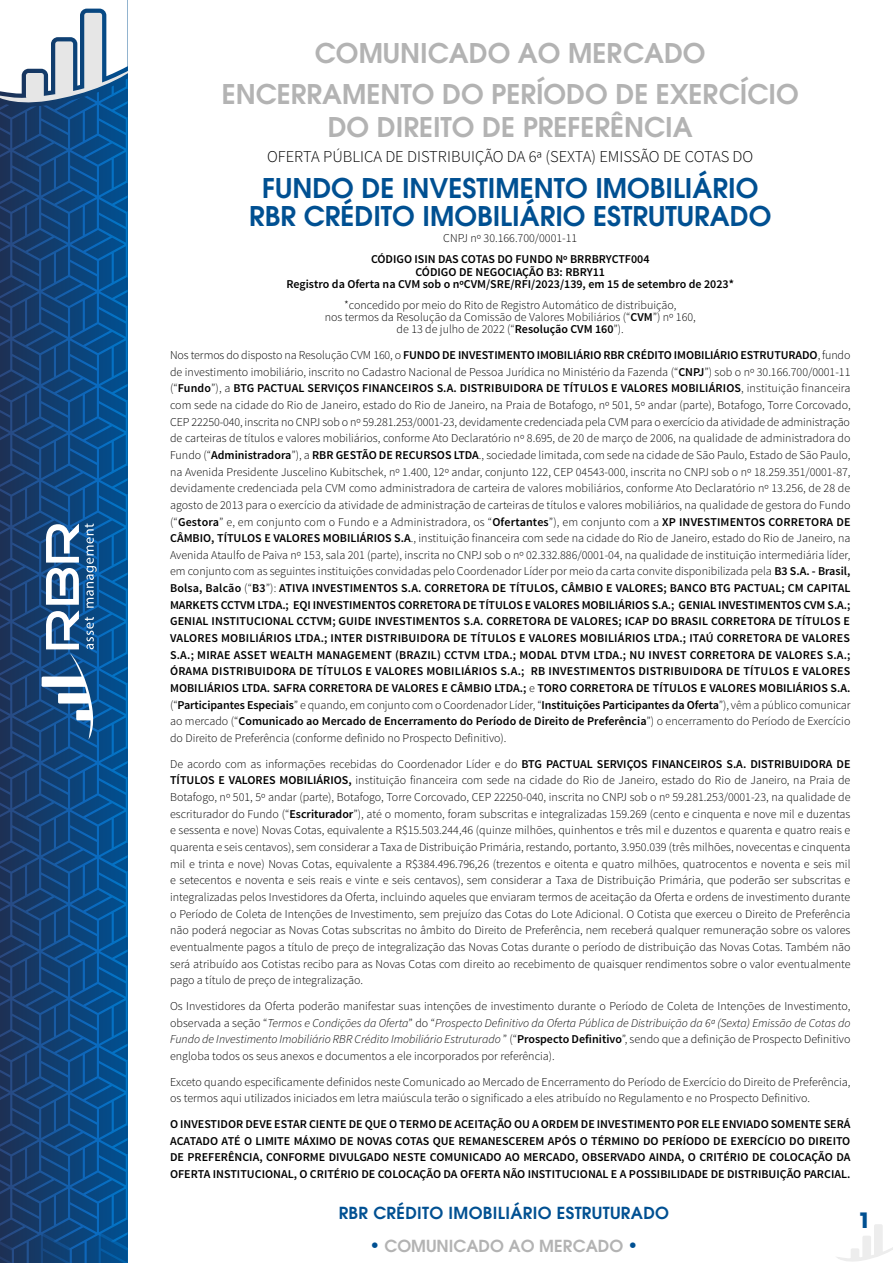
<style>
.page{position:relative;width:893px;height:1263px;background:#fff}
.page>*{position:absolute;margin:0;border:0;box-sizing:border-box;transform-origin:0 0}
.TIPO_DE_ANUNCIO{font:600 27px/32.5px "ITC Avant Garde Pro";color:#b3b3b3;text-align:center}
.NOME_DO_FUNDO{font:600 27px/27.2px "ITC Avant Garde Pro";color:#005092;text-align:center}
.t1{font:700 21px "ITC Avant Garde Pro";color:#005092}
.TIPO_DE_OFERTA{font:300 16.5px "Source Sans Pro";color:#000}
.t2{font:600 16.5px "ITC Avant Garde Pro";letter-spacing:.02em;color:#005092}
.t3{font:600 16.5px "ITC Avant Garde Pro";color:#b3b3b3}
.CODIGO_ISIN{font:300 12px/16.6px "Source Sans Pro";color:#000;text-align:justify}
.CODIGO_ISIN-2{font:600 12px/16.6px "Source Sans Pro";color:#000;text-align:center}
.CNPJ{font:300 12px "Source Sans Pro";color:#000}
.s1{font-weight:600}
.s2{font-style:italic}
.s3{font-size:18px;color:#005092}
</style>
<div class="page">
<svg style="left:837px;top:1224px;width:56px;height:38px"></svg>
<svg style="left:21px;top:0;width:107px;height:78px"></svg>
<svg style="left:0;top:78px;width:128px;height:1185px"></svg>
<svg style="left:42px;top:523px;width:55px;height:216px"></svg>
<p class="TIPO_DE_ANUNCIO" style="left:315px;top:36px;width:392px">COMUNICADO AO MERCADO</p>
<p class="TIPO_DE_ANUNCIO" style="left:222px;top:77px;width:578px">ENCERRAMENTO DO PERÍODO DE EXERCÍCIO<br>DO DIREITO DE PREFERÊNCIA</p>
<p class="TIPO_DE_OFERTA" style="left:267px;top:147px;width:488px">OFERTA PÚBLICA DE DISTRIBUIÇÃO DA 6ª (SEXTA) EMISSÃO DE COTAS DO</p>
<p class="NOME_DO_FUNDO" style="left:249px;top:175px;width:524px">FUNDO DE INVESTIMENTO IMOBILIÁRIO<br>RBR CRÉDITO IMOBILIÁRIO ESTRUTURADO</p>
<p class="CNPJ" style="left:443px;top:231px;width:135px">CNPJ nº 30.166.700/0001-11</p>
<p class="CODIGO_ISIN-2" style="left:287px;top:254px;width:449px;line-height:12.1px">CÓDIGO ISIN DAS COTAS DO FUNDO Nº BRRBRYCTF004<br>CÓDIGO DE NEGOCIAÇÃO B3: RBRY11<br>Registro da Oferta na CVM sob o nºCVM/SRE/RFI/2023/139, em 15 de setembro de 2023*</p>
<p class="CODIGO_ISIN" style="left:325px;top:299px;width:373px;line-height:12.1px;text-align:center">*concedido por meio do Rito de Registro Automático de distribuição,<br>nos termos da Resolução da Comissão de Valores Mobiliários (“<span class="s1">CVM</span>”) nº 160, de 13 de julho de 2022 (“<span class="s1">Resolução CVM 160</span>”).</p>
<p class="CODIGO_ISIN" style="left:170px;top:347px;width:682px">Nos termos do disposto na Resolução CVM 160, o <span class="s1">FUNDO DE INVESTIMENTO IMOBILIÁRIO RBR CRÉDITO IMOBILIÁRIO ESTRUTURADO</span>, fundo de investimento imobiliário, inscrito no Cadastro Nacional de Pessoa Jurídica no Ministério da Fazenda (“<span class="s1">CNPJ</span>”) sob o nº 30.166.700/0001-11 (“<span class="s1">Fundo</span>”), a <span class="s1">BTG PACTUAL SERVIÇOS FINANCEIROS S.A. DISTRIBUIDORA DE TÍTULOS E VALORES MOBILIÁRIOS</span>, instituição financeira com sede na cidade do Rio de Janeiro, estado do Rio de Janeiro, na Praia de Botafogo, nº 501, 5º andar (parte), Botafogo, Torre Corcovado, CEP 22250-040, inscrita no CNPJ sob o nº 59.281.253/0001-23, devidamente credenciada pela CVM para o exercício da atividade de administração de carteiras de títulos e valores mobiliários, conforme Ato Declaratório nº 8.695, de 20 de março de 2006, na qualidade de administradora do Fundo (“<span class="s1">Administradora</span>”), a <span class="s1">RBR GESTÃO DE RECURSOS LTDA</span>., sociedade limitada, com sede na cidade de São Paulo, Estado de São Paulo, na Avenida Presidente Juscelino Kubitschek, nº 1.400, 12º andar, conjunto 122, CEP 04543-000, inscrita no CNPJ sob o nº 18.259.351/0001-87, devidamente credenciada pela CVM como administradora de carteira de valores mobiliários, conforme Ato Declaratório nº 13.256, de 28 de agosto de 2013 para o exercício da atividade de administração de carteiras de títulos e valores mobiliários, na qualidade de gestora do Fundo (“<span class="s1">Gestora</span>” e, em conjunto com o Fundo e a Administradora, os “<span class="s1">Ofertantes</span>”), em conjunto com a <span class="s1">XP INVESTIMENTOS CORRETORA DE CÂMBIO, TÍTULOS E VALORES MOBILIÁRIOS S.A</span>., instituição financeira com sede na cidade do Rio de Janeiro, estado do Rio de Janeiro, na Avenida Ataulfo de Paiva nº 153, sala 201 (parte), inscrita no CNPJ sob o nº 02.332.886/0001-04, na qualidade de instituição intermediária líder, em conjunto com as seguintes instituições convidadas pelo Coordenador Líder por meio da carta convite disponibilizada pela <span class="s1">B3 S.A. - Brasil, Bolsa, Balcão</span> (“<span class="s1">B3</span>”): <span class="s1">ATIVA INVESTIMENTOS S.A. CORRETORA DE TÍTULOS, CÂMBIO E VALORES; BANCO BTG PACTUAL; CM CAPITAL MARKETS CCTVM LTDA.; EQI INVESTIMENTOS CORRETORA DE TÍTULOS E VALORES MOBILIÁRIOS S.A.; GENIAL INVESTIMENTOS CVM S.A.; GENIAL INSTITUCIONAL CCTVM; GUIDE INVESTIMENTOS S.A. CORRETORA DE VALORES; ICAP DO BRASIL CORRETORA DE TÍTULOS E VALORES MOBILIÁRIOS LTDA.; INTER DISTRIBUIDORA DE TÍTULOS E VALORES MOBILIÁRIOS LTDA.; ITAÚ CORRETORA DE VALORES S.A.; MIRAE ASSET WEALTH MANAGEMENT (BRAZIL) CCTVM LTDA.; MODAL DTVM LTDA.; NU INVEST CORRETORA DE VALORES S.A.; ÓRAMA DISTRIBUIDORA DE TÍTULOS E VALORES MOBILIÁRIOS S.A.; RB INVESTIMENTOS DISTRIBUIDORA DE TÍTULOS E VALORES MOBILIÁRIOS LTDA. SAFRA CORRETORA DE VALORES E CÂMBIO LTDA.;</span> e <span class="s1">TORO CORRETORA DE TÍTULOS E VALORES MOBILIÁRIOS S.A. </span>(“<span class="s1">Participantes Especiais</span>” e quando, em conjunto com o Coordenador Líder, “<span class="s1">Instituições Participantes da Oferta</span>”), vêm a público comunicar ao mercado (“<span class="s1">Comunicado ao Mercado de Encerramento do Período de Direito de Preferência</span>”) o encerramento do Período de Exercício do Direito de Preferência (conforme definido no Prospecto Definitivo).</p>
<p class="CODIGO_ISIN" style="left:170px;top:755px;width:682px">De acordo com as informações recebidas do Coordenador Líder e do <span class="s1">BTG PACTUAL SERVIÇOS FINANCEIROS S.A. DISTRIBUIDORA DE TÍTULOS E VALORES MOBILIÁRIOS,</span> instituição financeira com sede na cidade do Rio de Janeiro, estado do Rio de Janeiro, na Praia de Botafogo, nº 501, 5º andar (parte), Botafogo, Torre Corcovado, CEP 22250-040, inscrita no CNPJ sob o nº 59.281.253/0001-23, na qualidade de escriturador do Fundo (“<span class="s1">Escriturador</span>”), até o momento, foram subscritas e integralizadas 159.269 (cento e cinquenta e nove mil e duzentas e sessenta e nove) Novas Cotas, equivalente a R$15.503.244,46 (quinze milhões, quinhentos e três mil e duzentos e quarenta e quatro reais e quarenta e seis centavos), sem considerar a Taxa de Distribuição Primária, restando, portanto, 3.950.039 (três milhões, novecentas e cinquenta mil e trinta e nove) Novas Cotas, equivalente a R$384.496.796,26 (trezentos e oitenta e quatro milhões, quatrocentos e noventa e seis mil e setecentos e noventa e seis reais e vinte e seis centavos), sem considerar a Taxa de Distribuição Primária, que poderão ser subscritas e integralizadas pelos Investidores da Oferta, incluindo aqueles que enviaram termos de aceitação da Oferta e ordens de investimento durante o Período de Coleta de Intenções de Investimento, sem prejuízo das Cotas do Lote Adicional. O Cotista que exerceu o Direito de Preferência não poderá negociar as Novas Cotas subscritas no âmbito do Direito de Preferência, nem receberá qualquer remuneração sobre os valores eventualmente pagos a título de preço de integralização das Novas Cotas durante o período de distribuição das Novas Cotas. Também não será atribuído aos Cotistas recibo para as Novas Cotas com direito ao recebimento de quaisquer rendimentos sobre o valor eventualmente pago a título de preço de integralização.</p>
<p class="CODIGO_ISIN" style="left:170px;top:998px;width:682px">Os Investidores da Oferta poderão manifestar suas intenções de investimento durante o Período de Coleta de Intenções de Investimento, observada a seção “<span class="s2">Termos e Condições da Oferta</span>” do “<span class="s2">Prospecto Definitivo da Oferta Pública de Distribuição da 6ª (Sexta) Emissão de Cotas do Fundo de Investimento Imobiliário RBR Crédito Imobiliário Estruturado</span> ” (“<span class="s1">Prospecto Definitivo</span>”, sendo que a definição de Prospecto Definitivo engloba todos os seus anexos e documentos a ele incorporados por referência).</p>
<p class="CODIGO_ISIN" style="left:170px;top:1073px;width:682px">Exceto quando especificamente definidos neste Comunicado ao Mercado de Encerramento do Período de Exercício do Direito de Preferência, os termos aqui utilizados iniciados em letra maiúscula terão o significado a eles atribuído no Regulamento e no Prospecto Definitivo.</p>
<p class="CODIGO_ISIN-2" style="left:170px;top:1116px;width:682px;text-align:justify">O INVESTIDOR DEVE ESTAR CIENTE DE QUE O TERMO DE ACEITAÇÃO OU A ORDEM DE INVESTIMENTO POR ELE ENVIADO SOMENTE SERÁ ACATADO ATÉ O LIMITE MÁXIMO DE NOVAS COTAS QUE REMANESCEREM APÓS O TÉRMINO DO PERÍODO DE EXERCÍCIO DO DIREITO DE PREFERÊNCIA, CONFORME DIVULGADO NESTE COMUNICADO AO MERCADO, OBSERVADO AINDA, O CRITÉRIO DE COLOCAÇÃO DA OFERTA INSTITUCIONAL, O CRITÉRIO DE COLOCAÇÃO DA OFERTA NÃO INSTITUCIONAL E A POSSIBILIDADE DE DISTRIBUIÇÃO PARCIAL.</p>
<h3 class="t2" style="left:339px;top:1202px;width:332px">RBR CRÉDITO IMOBILIÁRIO ESTRUTURADO</h3>
<h3 class="t3" style="left:369px;top:1235px;width:270px"><span class="s3">•</span> COMUNICADO AO MERCADO <span class="s3">•</span></h3>
<h2 class="t1" style="left:858px;top:1206px;width:14px">1</h2>
</div>
